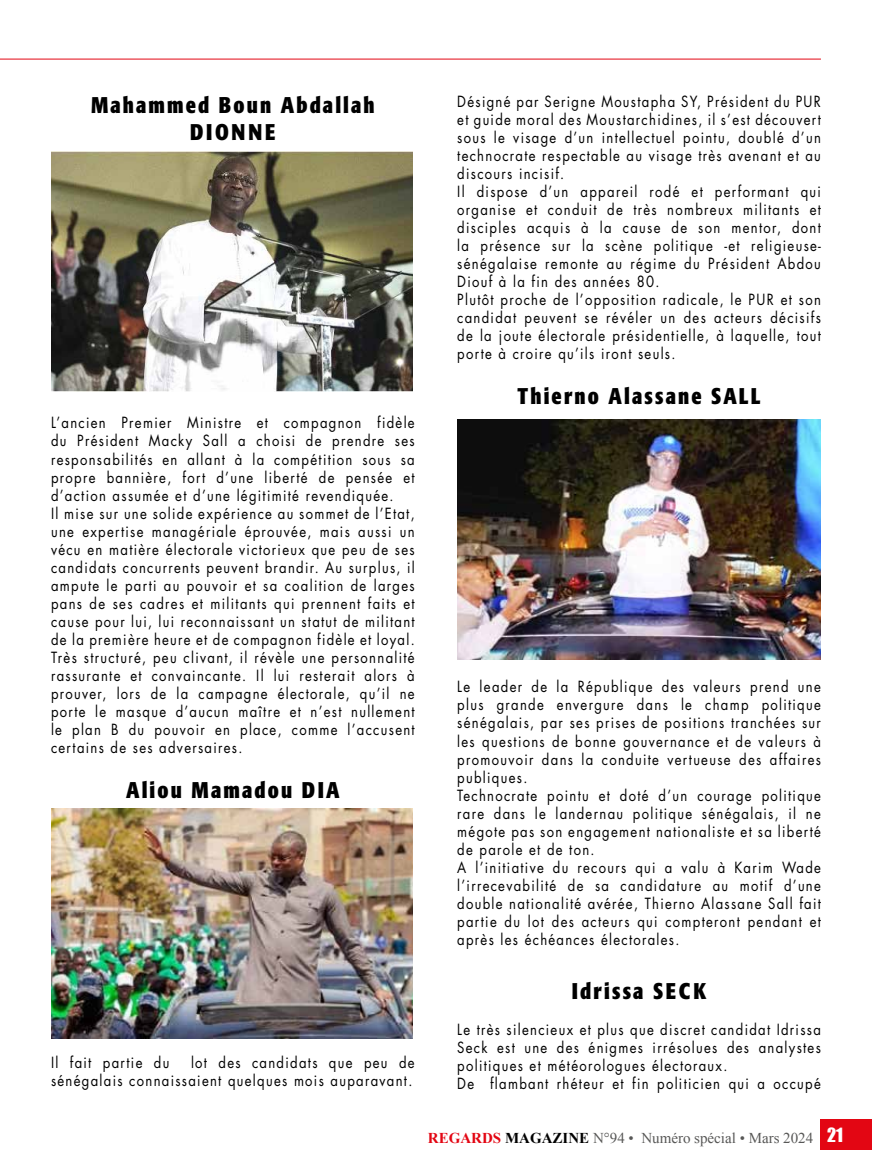
<style>
.page{position:relative;width:872px;height:1170px;background:#fff}
.page>*{position:absolute;margin:0;border:0;box-sizing:border-box;transform-origin:0 0}
.t1{font:700 condensed 22.5px/27px "Formata";letter-spacing:.1em;color:#000;text-align:center;scale:.95 1}
.t2{font:15px/18px "Futura";letter-spacing:.1em;color:#000;scale:.87 1}
.t3{font:15px "Times New Roman";color:#575756}
.s1{font-weight:700;color:#e30613}
.s2{font-weight:700;color:#000}
.s3{font-family:"Impact";font-size:18px;color:#fff}
</style>
<div class="page">
<hr style="left:0;top:59px;width:821px;height:1px;background:#e30613">
<div style="left:821px;top:1119px;width:51px;height:31px;background:#e30613"></div>
<img style="left:51px;top:151px;width:361px;height:241px">
<img style="left:51px;top:808px;width:361px;height:229px">
<img style="left:457px;top:419px;width:364px;height:240px">
<h1 class="t1" style="left:91px;top:92px;width:300px">Mahammed Boun Abdallah<br>DIONNE</h1>
<p class="t2" style="left:51px;top:413px;width:419px">L’ancien Premier Ministre et compagnon fidèle du Président Macky Sall a choisi de prendre ses responsabilités en allant à la compétition sous sa propre bannière, fort d’une liberté de pensée et d’action assumée et d’une légitimité revendiquée.<br>Il mise sur une solide expérience au sommet de l’Etat, une expertise managériale éprouvée, mais aussi un vécu en matière électorale victorieux que peu de ses candidats concurrents peuvent brandir. Au surplus, il ampute le parti au pouvoir et sa coalition de larges pans de ses cadres et militants qui prennent faits et cause pour lui, lui reconnaissant un statut de militant de la première heure et de compagnon fidèle et loyal.<br>Très structuré, peu clivant, il révèle une personnalité rassurante et convaincante. Il lui resterait alors à prouver, lors de la campagne électorale, qu’il ne porte le masque d’aucun maître et n’est nullement le plan B du pouvoir en place, comme l’accusent certains de ses adversaires.</p>
<h1 class="t1" style="left:126px;top:776px;width:226px">Aliou Mamadou DIA</h1>
<p class="t2" style="left:51px;top:1052px;width:138px">Il fait partie du</p>
<p class="t2" style="left:51px;top:1052px;width:419px;text-align:right">lot des candidats que peu de<br>sénégalais connaissaient quelques mois auparavant.</p>
<p class="t2" style="left:457px;top:92px;width:419px">Désigné par Serigne Moustapha SY, Président du PUR et guide moral des Moustarchidines, il s’est découvert sous le visage d’un intellectuel pointu, doublé d’un technocrate respectable au visage très avenant et au discours incisif.<br>Il dispose d’un appareil rodé et performant qui organise et conduit de très nombreux militants et disciples acquis à la cause de son mentor, dont la présence sur la scène politique -et religieuse&shy;sénégalaise remonte au régime du Président Abdou Diouf à la fin des années 80.<br>Plutôt proche de l’opposition radicale, le PUR et son candidat peuvent se révéler un des acteurs décisifs de la joute électorale présidentielle, à laquelle, tout porte à croire qu’ils iront seuls.</p>
<h1 class="t1" style="left:517px;top:382px;width:257px">Thierno Alassane SALL</h1>
<p class="t2" style="left:457px;top:677px;width:419px">Le leader de la République des valeurs prend une plus grande envergure dans le champ politique sénégalais, par ses prises de positions tranchées sur les questions de bonne gouvernance et de valeurs à promouvoir dans la conduite vertueuse des affaires publiques.<br>Technocrate pointu et doté d’un courage politique rare dans le landernau politique sénégalais, il ne mégote pas son engagement nationaliste et sa liberté de parole et de ton.<br>A l’initiative du recours qui a valu à Karim Wade l’irrecevabilité de sa candidature au motif d’une double nationalité avérée, Thierno Alassane Sall fait partie du lot des acteurs qui compteront pendant et après les échéances électorales.</p>
<h1 class="t1" style="left:572px;top:976px;width:143px">Idrissa SECK</h1>
<p class="t2" style="left:457px;top:1019px;width:419px">Le très silencieux et plus que discret candidat Idrissa Seck est une des énigmes irrésolues des analystes politiques et météorologues électoraux.<br>De flambant rhéteur et fin politicien qui a occupé</p>
<p class="t3" style="left:428px;top:1127px;width:417px"><span class="s1">REGARDS</span> <span class="s2">MAGAZINE</span> N°94 • Numéro spécial • Mars 2024 <span class="s3">21</span></p>
</div>
